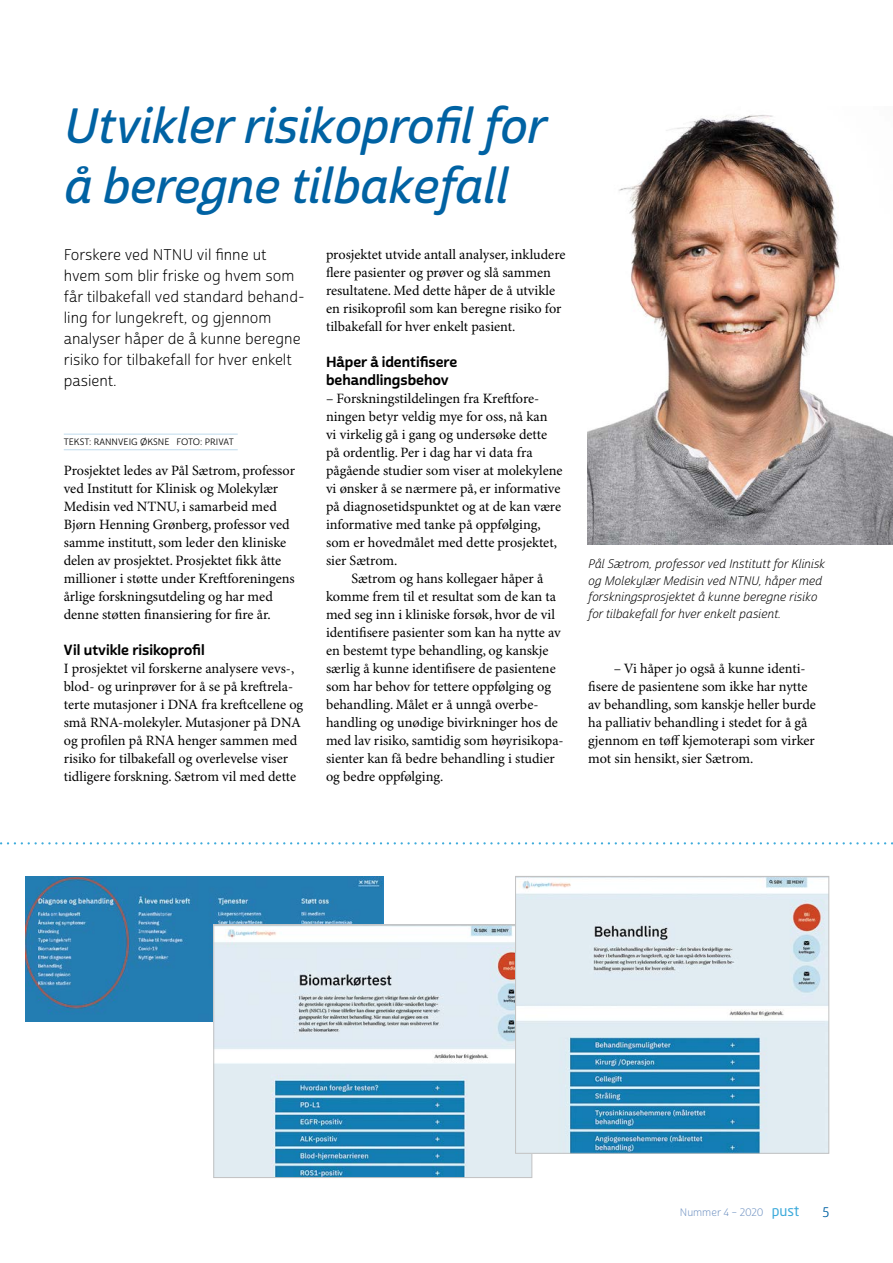
<style>
.page{position:relative;width:893px;height:1263px;background:#fff}
.page>*{position:absolute;margin:0;border:0;box-sizing:border-box;transform-origin:0 0}
.t1{font:48px/60px "Cabrito Sans Nor Dem It";color:#0062a3}
.t2{font:15px/21px "Cabrito Sans Nor Boo";color:#000}
.t3{font:14.25px/18px "Minion Pro";color:#000}
.t4{font:14.25px/18px "Cabrito Sans Nor Bol";color:#000}
.t5{font:13.5px "Cabrito Sans Nor Reg";color:#0062a3}
.t6{font:12px/16.5px "Cabrito Sans Nor Boo It";color:#000}
.t7{font:10.5px "Cabrito Sans Nor Boo";color:#7294c3}
.t8{font:9px "Cabrito Sans Nor Reg";color:#000}
.s1{font-family:"Neo Sans W1 G";font-size:14.25px;color:#3eabdb}
</style>
<div class="page">
<img style="left:26px;top:876px;width:358px;height:146px">
<hr style="left:64px;top:434px;width:174px;height:1px;background:#bfdbed">
<hr style="left:64px;top:449px;width:174px;height:1px;background:#bfdbed">
<img style="left:587px;top:115px;width:306px;height:429px">
<svg style="left:0;top:842px;width:893px;height:2px"></svg>
<img style="left:215px;top:926px;width:315px;height:250px">
<div style="left:213px;top:924px;width:319px;height:254px;border:1px solid #c2c2c2"></div>
<img style="left:517px;top:878px;width:310px;height:274px">
<div style="left:515px;top:876px;width:314px;height:278px;border:1px solid #c2c2c2"></div>
<h1 class="t1" style="left:64px;top:97px;width:484px">Utvikler risikoprofil for å beregne tilbakefall</h1>
<p class="t2" style="left:64px;top:245px;width:242px">Forskere ved NTNU vil finne ut hvem som blir friske og hvem som får tilbakefall ved standard behand&shy;ling for lungekreft, og gjennom analyser håper de å kunne beregne risiko for tilbakefall for hver enkelt pasient.</p>
<p class="t3" style="left:326px;top:246px;width:241px">prosjektet utvide antall analyser, inkludere flere pasienter og prøver og slå sammen resultatene. Med dette håper de å utvikle en risikoprofil som kan beregne risiko for tilbakefall for hver enkelt pasient.</p>
<p class="t4" style="left:326px;top:353px;width:133px">Håper å identifisere behandlingsbehov</p>
<p class="t3" style="left:326px;top:390px;width:238px">– Forskningstildelingen fra Kreftfore&shy;ningen betyr veldig mye for oss, nå kan<br>vi virkelig gå i gang og undersøke dette på ordentlig. Per i dag har vi data fra pågående studier som viser at molekylene vi ønsker å se nærmere på, er informative på diagnosetidspunktet og at de kan være informative med tanke på oppfølging, som er hovedmålet med dette prosjektet, sier Sætrom.</p>
<p class="t3" style="left:326px;top:570px;width:239px;text-indent:26px">Sætrom og hans kollegaer håper å komme frem til et resultat som de kan ta med seg inn i kliniske forsøk, hvor de vil identifisere pasienter som kan ha nytte av en bestemt type behandling, og kanskje særlig å kunne identifisere de pasientene som har behov for tettere oppfølging og behandling. Målet er å unngå overbe&shy;handling og unødige bivirkninger hos de med lav risiko, samtidig som høyrisikopa&shy;sienter kan få bedre behandling i studier og bedre oppfølging.</p>
<p class="t8" style="left:64px;top:437px;width:171px">TEKST: RANNVEIG ØKSNE FOTO: PRIVAT</p>
<p class="t3" style="left:64px;top:462px;width:233px">Prosjektet ledes av Pål Sætrom, professor ved Institutt for Klinisk og Molekylær Medisin ved NTNU, i samarbeid med Bjørn Henning Grønberg, professor ved samme institutt, som leder den kliniske delen av prosjektet. Prosjektet fikk åtte millioner i støtte under Kreftforeningens årlige forskningsutdeling og har med denne støtten finansiering for fire år.</p>
<p class="t4" style="left:64px;top:641px;width:142px">Vil utvikle risikoprofil</p>
<p class="t3" style="left:64px;top:660px;width:241px">I prosjektet vil forskerne analysere vevs-, blod- og urinprøver for å se på kreftrela&shy;terte mutasjoner i DNA fra kreftcellene og små RNA-molekyler. Mutasjoner på DNA og profilen på RNA henger sammen med risiko for tilbakefall og overlevelse viser tidligere forskning. Sætrom vil med dette</p>
<p class="t6" style="left:588px;top:556px;width:238px">Pål Sætrom, professor ved Institutt for Klinisk og Molekylær Medisin ved NTNU, håper med forskningsprosjektet å kunne beregne risiko for tilbakefall for hver enkelt pasient.</p>
<p class="t3" style="left:588px;top:660px;width:229px;text-indent:26px">– Vi håper jo også å kunne identi&shy;fisere de pasientene som ikke har nytte av behandling, som kanskje heller burde ha palliativ behandling i stedet for å gå gjennom en tøff kjemoterapi som virker mot sin hensikt, sier Sætrom.</p>
<p class="t7" style="left:680px;top:1206px;width:121px">Nummer 4 – 2020 <span class="s1">pust</span></p>
<p class="t5" style="left:822px;top:1204px;width:8px">5</p>
</div>
